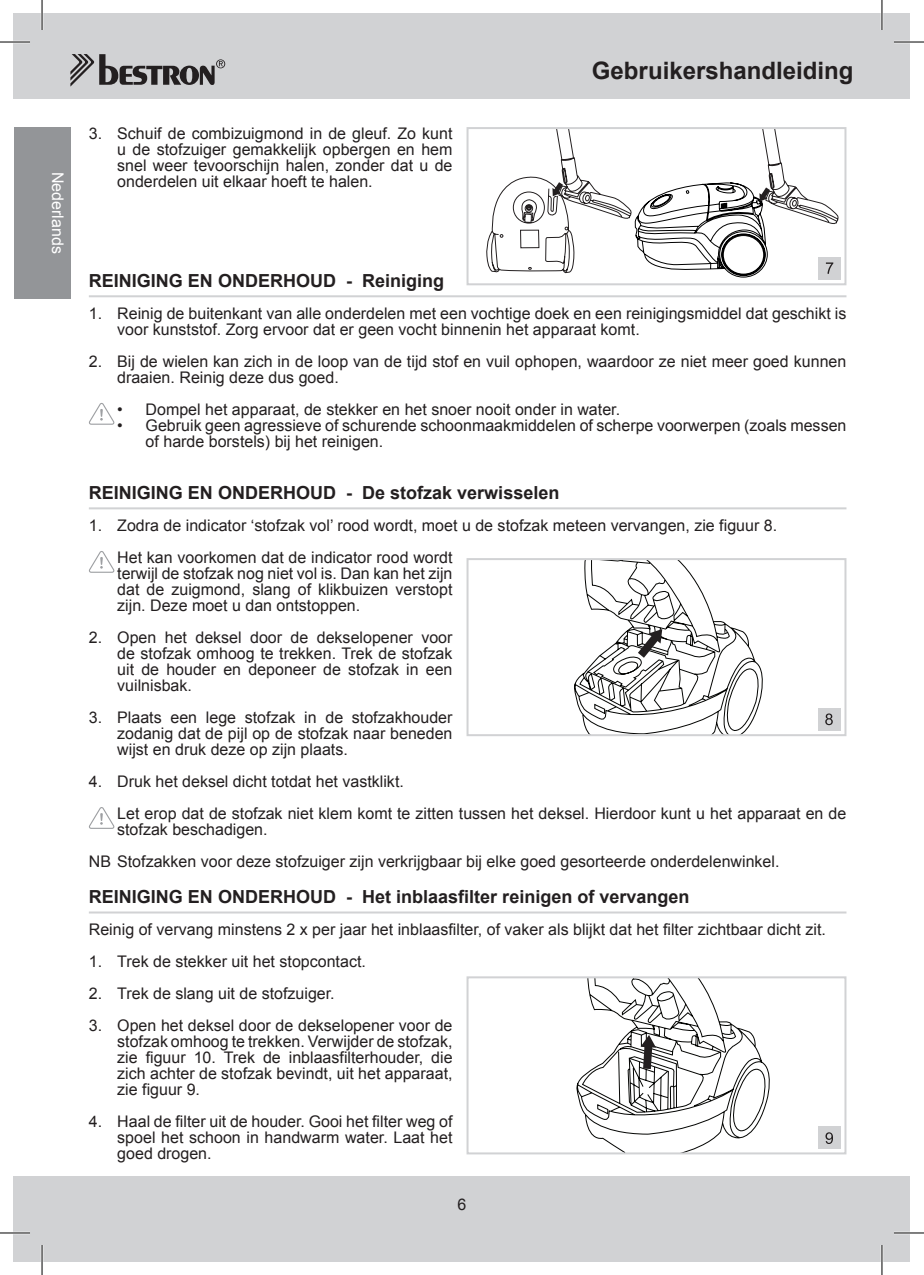
<style>
.page{position:relative;width:924px;height:1275px;background:#fff}
.page>*{position:absolute;margin:0;border:0;box-sizing:border-box;transform-origin:0 0}
.t1{font:700 24px "Arial";color:#231f20}
.t2{font:700 18px "Arial";color:#231f20}
.t3{font:16px/16px "Arial";color:#231f20;text-align:justify}
.t4{font:16px "Arial";color:#fff}
</style>
<div class="page">
<div style="left:14px;top:14px;width:895px;height:85px;background:#d1d2d4"></div>
<div style="left:14px;top:1176px;width:895px;height:85px;background:#d1d2d4"></div>
<svg style="left:70px;top:54px;width:155px;height:33px"></svg>
<div style="left:14px;top:127px;width:56px;height:171px;background:#939598"></div>
<hr style="left:89px;top:295px;width:757px;height:2px;background:#d1d2d4">
<hr style="left:89px;top:507px;width:757px;height:2px;background:#d1d2d4">
<hr style="left:89px;top:911px;width:757px;height:2px;background:#d1d2d4">
<svg style="left:89px;top:403px;width:25px;height:22px"></svg>
<svg style="left:89px;top:551px;width:25px;height:22px"></svg>
<svg style="left:89px;top:807px;width:25px;height:22px"></svg>
<div style="left:817px;top:257px;width:23px;height:23px;background:#d1d2d4"></div>
<div style="left:466px;top:127px;width:380px;height:158px;border:2px solid #d1d2d4"></div>
<svg style="left:486px;top:128px;width:352px;height:149px"></svg>
<div style="left:817px;top:708px;width:23px;height:22px;background:#d1d2d4"></div>
<svg style="left:574px;top:561px;width:189px;height:172px"></svg>
<div style="left:466px;top:558px;width:380px;height:178px;border:2px solid #d1d2d4"></div>
<svg style="left:825px;top:713px;width:7px;height:12px"></svg>
<div style="left:817px;top:1126px;width:23px;height:22px;background:#d1d2d4"></div>
<svg style="left:576px;top:979px;width:193px;height:172px"></svg>
<div style="left:466px;top:976px;width:380px;height:178px;border:2px solid #d1d2d4"></div>
<svg style="left:825px;top:1132px;width:7px;height:12px"></svg>
<hr style="left:0;top:41px;width:30px;height:2px;background:#fff">
<hr style="left:893px;top:41px;width:30px;height:2px;background:#fff">
<hr style="left:0;top:1231px;width:30px;height:3px;background:#fff">
<hr style="left:893px;top:1231px;width:30px;height:3px;background:#fff">
<hr style="left:41px;top:0;width:2px;height:30px;background:#fff">
<hr style="left:41px;top:1245px;width:2px;height:30px;background:#fff">
<hr style="left:880px;top:0;width:2px;height:30px;background:#fff">
<hr style="left:880px;top:1245px;width:2px;height:30px;background:#fff">
<hr style="left:0;top:42px;width:30px;height:1px;background:#000">
<hr style="left:893px;top:42px;width:30px;height:1px;background:#000">
<hr style="left:0;top:1232px;width:30px;height:1px;background:#000">
<hr style="left:893px;top:1232px;width:30px;height:1px;background:#000">
<hr style="left:42px;top:0;width:1px;height:30px;background:#000">
<hr style="left:42px;top:1245px;width:1px;height:30px;background:#000">
<hr style="left:881px;top:0;width:1px;height:30px;background:#000">
<hr style="left:881px;top:1245px;width:1px;height:30px;background:#000">
<p class="t4" style="left:68px;top:172px;width:83px;rotate:90deg">Nederlands</p>
<p class="t3" style="left:117px;top:125px;width:336px;text-indent:-28px">3. Schuif de combizuigmond in de gleuf. Zo kunt u de stofzuiger gemakkelijk opbergen en hem snel weer tevoorschijn halen, zonder dat u de onderdelen uit elkaar hoeft te halen.</p>
<h1 class="t1" style="left:591px;top:55px;width:263px">Gebruikershandleiding</h1>
<p class="t2" style="left:89px;top:268px;width:357px">Reiniging en onderhoud - Reiniging</p>
<p class="t3" style="left:117px;top:305px;width:730px;text-indent:-28px">1. Reinig de buitenkant van alle onderdelen met een vochtige doek en een reinigingsmiddel dat geschikt is voor kunststof. Zorg ervoor dat er geen vocht binnenin het apparaat komt.</p>
<p class="t3" style="left:117px;top:353px;width:730px;text-indent:-28px">2. Bij de wielen kan zich in de loop van de tijd stof en vuil ophopen, waardoor ze niet meer goed kunnen draaien. Reinig deze dus goed.</p>
<p class="t3" style="left:117px;top:401px;width:504px">• Dompel het apparaat, de stekker en het snoer nooit onder in water.</p>
<p class="t3" style="left:145px;top:417px;width:702px;text-indent:-28px">• Gebruik geen agressieve of schurende schoonmaakmiddelen of scherpe voorwerpen (zoals messen of harde borstels) bij het reinigen.</p>
<p class="t2" style="left:89px;top:480px;width:472px">Reiniging en onderhoud - De stofzak verwisselen</p>
<p class="t3" style="left:117px;top:509px;width:661px;line-height:32px;text-indent:-28px">1. Zodra de indicator ‘stofzak vol’ rood wordt, moet u de stofzak meteen vervangen, zie figuur 8.<br>Het kan voorkomen dat de indicator rood wordt</p>
<p class="t3" style="left:117px;top:565px;width:336px">terwijl de stofzak nog niet vol is. Dan kan het zijn dat de zuigmond, slang of klikbuizen verstopt zijn. Deze moet u dan ontstoppen.</p>
<p class="t3" style="left:117px;top:629px;width:336px;text-indent:-28px">2. Open het deksel door de dekselopener voor de stofzak omhoog te trekken. Trek de stofzak uit de houder en deponeer de stofzak in een vuilnisbak.</p>
<p class="t3" style="left:117px;top:709px;width:336px;text-indent:-28px">3. Plaats een lege stofzak in de stofzakhouder zodanig dat de pijl op de stofzak naar beneden wijst en druk deze op zijn plaats.</p>
<p class="t3" style="left:117px;top:765px;width:730px;line-height:32px;text-indent:-28px">4. Druk het deksel dicht totdat het vastklikt.<br>Let erop dat de stofzak niet klem komt te zitten tussen het deksel. Hierdoor kunt u het apparaat en de</p>
<p class="t3" style="left:89px;top:813px;width:692px;line-height:32px;text-indent:28px">stofzak beschadigen.<br>NB Stofzakken voor deze stofzuiger zijn verkrijgbaar bij elke goed gesorteerde onderdelenwinkel.</p>
<p class="t2" style="left:89px;top:884px;width:602px">Reiniging en onderhoud - Het inblaasfilter reinigen of vervangen</p>
<p class="t3" style="left:89px;top:921px;width:738px">Reinig of vervang minstens 2 x per jaar het inblaasfilter, of vaker als blijkt dat het filter zichtbaar dicht zit.</p>
<p class="t3" style="left:89px;top:953px;width:278px">1. Trek de stekker uit het stopcontact.</p>
<p class="t3" style="left:89px;top:985px;width:247px">2. Trek de slang uit de stofzuiger.</p>
<p class="t3" style="left:117px;top:1017px;width:336px;text-indent:-28px">3. Open het deksel door de dekselopener voor de stofzak omhoog te trekken. Verwijder de stofzak, zie figuur 10. Trek de inblaasfilterhouder, die zich achter de stofzak bevindt, uit het apparaat, zie figuur 9.</p>
<p class="t3" style="left:117px;top:1113px;width:336px;text-indent:-28px">4. Haal de filter uit de houder. Gooi het filter weg of spoel het schoon in handwarm water. Laat het goed drogen.</p>
<p class="t3" style="left:457px;top:1197px;width:10px">6</p>
</div>
